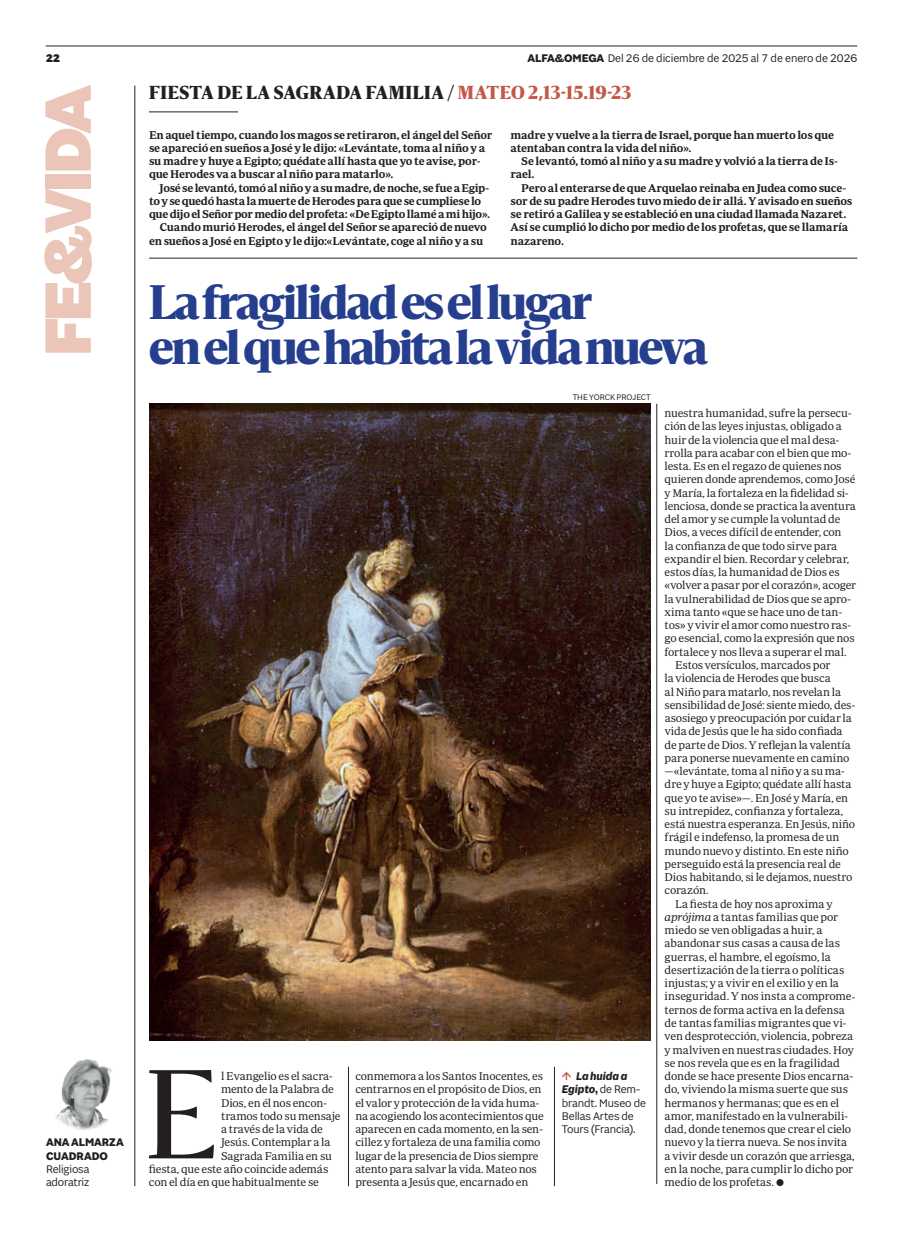
<style>
.page{position:relative;width:903px;height:1234px;background:#fff}
.page>*{position:absolute;margin:0;border:0;box-sizing:border-box;transform-origin:0 0}
.t1{font:117.5px "Sanomat";color:#231f20}
.t2{font:900 70px "Sole Sans";color:#ebc5b7}
.t3{font:800 45px "Sanomat";letter-spacing:-.045em;color:#253f8e}
.t4{font:900 17.5px "Sanomat";letter-spacing:.03em;color:#231f20}
.t5{font:11.88px/13.2px "Sole Sans";letter-spacing:-.01em;color:#231f20}
.t6{font:700 11.88px/13.2px "Sole Sans";letter-spacing:-.005em;color:#231f20}
.t7{font:900 11.88px "Sole Sans";color:#231f20}
.t8{font:300 11.5px/13.2px "Periodico Text";letter-spacing:-.015em;color:#231f20}
.t9{font:600 11.5px/13.2px "Periodico Text";letter-spacing:-.02em;color:#231f20}
.t10{font:300 11.5px "Periodico Text";letter-spacing:.005em;color:#231f20}
.t11{font:8.75px "Sole Sans";color:#231f20}
.s1{font-weight:700}
.s2{color:#c45848}
.s3{font-weight:700;font-style:italic}
.s4{font-family:"Periodico Text Lg It";font-weight:400}
</style>
<div class="page">
<hr style="left:46px;top:46px;width:811px;height:1px;background:#231f20">
<hr style="left:149px;top:258px;width:708px;height:1px;background:#231f20">
<hr style="left:348px;top:1066px;width:1px;height:119px;background:#231f20">
<hr style="left:554px;top:1066px;width:1px;height:119px;background:#231f20">
<hr style="left:656px;top:404px;width:1px;height:779px;background:#231f20">
<img style="left:149px;top:403px;width:502px;height:636px">
<hr style="left:149px;top:112px;width:89px;height:1px;background:#231f20">
<img style="left:55px;top:1059px;width:57px;height:71px">
<div style="left:46px;top:1054px;width:81px;height:80px;border:1px solid #fff;border-radius:50%"></div>
<hr style="left:135px;top:86px;width:1px;height:1099px;background:#231f20">
<p class="t7" style="left:46px;top:51px;width:16px">22</p>
<p class="t5" style="left:528px;top:51px;width:331px"><span class="s1">ALFA&amp;OMEGA</span> Del 26 de diciembre de 2025 al 7 de enero de 2026</p>
<h2 class="t2" style="left:26px;top:356px;width:274px;rotate:-90deg">FE&amp;VIDA</h2>
<p class="t6" style="left:46px;top:1136px;width:79px">ANA ALMARZA<br>CUADRADO</p>
<p class="t5" style="left:46px;top:1162px;width:45px">Religiosa adoratriz</p>
<h3 class="t4" style="left:149px;top:78px;width:484px">FIESTA DE LA SAGRADA FAMILIA / <span class="s2">MATEO 2,13-15.19-23</span></h3>
<p class="t9" style="left:149px;top:128px;width:345px">En aquel tiempo, cuando los magos se retiraron, el ángel del Señor se apareció en sueños a José y le dijo: «Levántate, toma al niño y a su madre y huye a Egipto; quédate allí hasta que yo te avise, por&shy;que Herodes va a buscar al niño para matarlo».</p>
<p class="t9" style="left:160px;top:181px;width:331px">José se levantó, tomó al niño y a su madre, de noche, se fue a Egip-</p>
<p class="t9" style="left:149px;top:194px;width:333px">to y se quedó hasta la muerte de Herodes para que se cumpliese lo</p>
<p class="t9" style="left:149px;top:207px;width:342px">que dijo el Señor por medio del profeta: «De Egipto llamé a mi hijo».</p>
<p class="t9" style="left:160px;top:221px;width:329px">Cuando murió Herodes, el ángel del Señor se apareció de nuevo</p>
<p class="t9" style="left:149px;top:234px;width:336px">en sueños a José en Egipto y le dijo:«Levántate, coge al niño y a su</p>
<p class="t9" style="left:511px;top:128px;width:325px">madre y vuelve a la tierra de Israel, porque han muerto los que atentaban contra la vida del niño».</p>
<p class="t9" style="left:511px;top:154px;width:329px;text-indent:11px">Se levantó, tomó al niño y a su madre y volvió a la tierra de Is&shy;rael.</p>
<p class="t9" style="left:511px;top:181px;width:343px;text-indent:11px">Pero al enterarse de que Arquelao reinaba en Judea como suce&shy;sor de su padre Herodes tuvo miedo de ir allá. Y avisado en sueños se retiró a Galilea y se estableció en una ciudad llamada Nazaret.<br>Así se cumplió lo dicho por medio de los profetas, que se llamaría nazareno.</p>
<h3 class="t3" style="left:149px;top:266px;width:445px">La fragilidad es el lugar</h3>
<h3 class="t3" style="left:149px;top:311px;width:560px">en el que habita la vida nueva</h3>
<p class="t11" style="left:573px;top:392px;width:80px">THE YORCK PROJECT</p>
<h1 class="t1" style="left:146px;top:1029px;width:73px">E</h1>
<p class="t8" style="left:221px;top:1069px;width:113px">l Evangelio es el sacra-</p>
<p class="t8" style="left:221px;top:1082px;width:114px">mento de la Palabra de</p>
<p class="t8" style="left:221px;top:1095px;width:108px">Dios, en él nos encon-</p>
<p class="t8" style="left:221px;top:1108px;width:121px">tramos todo su mensaje</p>
<p class="t8" style="left:221px;top:1122px;width:103px">a través de la vida de</p>
<p class="t8" style="left:221px;top:1135px;width:111px">Jesús. Contemplar a la</p>
<p class="t8" style="left:221px;top:1148px;width:112px">Sagrada Familia en su</p>
<p class="t8" style="left:149px;top:1161px;width:181px">fiesta, que este año coincide además</p>
<p class="t8" style="left:149px;top:1175px;width:171px">con el día en que habitualmente se</p>
<p class="t8" style="left:355px;top:1069px;width:190px">conmemora a los Santos Inocentes, es centrarnos en el propósito de Dios, en el valor y protección de la vida huma&shy;na acogiendo los acontecimientos que aparecen en cada momento, en la sen&shy;cillez y fortaleza de una familia como lugar de la presencia de Dios siempre atento para salvar la vida. Mateo nos presenta a Jesús que, encarnado en</p>
<p class="t5" style="left:562px;top:1069px;width:86px;text-indent:14px"><span class="s3">La huida a<br>Egipto</span><span class="s1">,</span> de Rem&shy;brandt. Museo de<br>Bellas Artes de<br>Tours (Francia).</p>
<p class="t8" style="left:665px;top:406px;width:189px">nuestra humanidad, sufre la persecu-</p>
<p class="t8" style="left:665px;top:419px;width:179px">ción de las leyes injustas, obligado a</p>
<p class="t8" style="left:665px;top:433px;width:176px">huir de la violencia que el mal desa-</p>
<p class="t8" style="left:665px;top:446px;width:188px">rrolla para acabar con el bien que mo-</p>
<p class="t8" style="left:665px;top:459px;width:178px">lesta. Es en el regazo de quienes nos</p>
<p class="t8" style="left:665px;top:472px;width:192px">quieren donde aprendemos, como José</p>
<p class="t8" style="left:665px;top:486px;width:186px">y María, la fortaleza en la fidelidad si-</p>
<p class="t8" style="left:665px;top:499px;width:193px">lenciosa, donde se practica la aventura</p>
<p class="t8" style="left:665px;top:512px;width:177px">del amor y se cumple la voluntad de</p>
<p class="t8" style="left:665px;top:525px;width:178px">Dios, a veces difícil de entender, con</p>
<p class="t8" style="left:665px;top:539px;width:174px">la confianza de que todo sirve para</p>
<p class="t8" style="left:665px;top:552px;width:186px">expandir el bien. Recordar y celebrar,</p>
<p class="t8" style="left:665px;top:565px;width:177px">estos días, la humanidad de Dios es</p>
<p class="t8" style="left:665px;top:578px;width:193px">«volver a pasar por el corazón», acoger</p>
<p class="t8" style="left:665px;top:592px;width:188px">la vulnerabilidad de Dios que se apro-</p>
<p class="t8" style="left:665px;top:605px;width:179px">xima tanto «que se hace uno de tan-</p>
<p class="t8" style="left:665px;top:618px;width:188px">tos» y vivir el amor como nuestro ras-</p>
<p class="t8" style="left:665px;top:631px;width:192px">go esencial, como la expresión que nos</p>
<p class="t8" style="left:665px;top:645px;width:184px">fortalece y nos lleva a superar el mal.</p>
<p class="t8" style="left:675px;top:658px;width:157px">Estos versículos, marcados por</p>
<p class="t8" style="left:665px;top:671px;width:168px">la violencia de Herodes que busca</p>
<p class="t8" style="left:665px;top:684px;width:178px">al Niño para matarlo, nos revelan la</p>
<p class="t8" style="left:665px;top:698px;width:192px">sensibilidad de José: siente miedo, des-</p>
<p class="t8" style="left:665px;top:711px;width:189px">asosiego y preocupación por cuidar la</p>
<p class="t8" style="left:665px;top:724px;width:179px">vida de Jesús que le ha sido confiada</p>
<p class="t8" style="left:665px;top:737px;width:188px">de parte de Dios. Y reflejan la valentía</p>
<p class="t8" style="left:665px;top:751px;width:186px">para ponerse nuevamente en camino</p>
<p class="t8" style="left:665px;top:764px;width:182px">—«levántate, toma al niño y a su ma-</p>
<p class="t8" style="left:665px;top:777px;width:188px">dre y huye a Egipto; quédate allí hasta</p>
<p class="t8" style="left:665px;top:790px;width:185px">que yo te avise»—. En José y María, en</p>
<p class="t8" style="left:665px;top:804px;width:180px">su intrepidez, confianza y fortaleza,</p>
<p class="t8" style="left:665px;top:817px;width:192px">está nuestra esperanza. En Jesús, niño</p>
<p class="t8" style="left:665px;top:830px;width:176px">frágil e indefenso, la promesa de un</p>
<p class="t8" style="left:665px;top:843px;width:186px">mundo nuevo y distinto. En este niño</p>
<p class="t8" style="left:665px;top:857px;width:178px">perseguido está la presencia real de</p>
<p class="t8" style="left:665px;top:870px;width:189px">Dios habitando, si le dejamos, nuestro</p>
<p class="t8" style="left:665px;top:883px;width:45px">corazón.</p>
<p class="t8" style="left:675px;top:896px;width:159px">La fiesta de hoy nos aproxima y</p>
<p class="t8" style="left:665px;top:910px;width:175px"><span class="s4">aprójima</span> a tantas familias que por</p>
<p class="t8" style="left:665px;top:923px;width:159px">miedo se ven obligadas a huir, a</p>
<p class="t8" style="left:665px;top:936px;width:177px">abandonar sus casas a causa de las</p>
<p class="t8" style="left:665px;top:949px;width:168px">guerras, el hambre, el egoísmo, la</p>
<p class="t8" style="left:665px;top:963px;width:181px">desertización de la tierra o políticas</p>
<p class="t8" style="left:665px;top:976px;width:176px">injustas; y a vivir en el exilio y en la</p>
<p class="t8" style="left:665px;top:989px;width:192px">inseguridad. Y nos insta a comprome-</p>
<p class="t8" style="left:665px;top:1002px;width:182px">ternos de forma activa en la defensa</p>
<p class="t10" style="left:665px;top:1015px;width:183px">de tantas familias migrantes que vi-</p>
<p class="t8" style="left:665px;top:1029px;width:190px">ven desprotección, violencia, pobreza</p>
<p class="t8" style="left:665px;top:1042px;width:191px">y malviven en nuestras ciudades. Hoy</p>
<p class="t8" style="left:665px;top:1055px;width:177px">se nos revela que es en la fragilidad</p>
<p class="t8" style="left:665px;top:1069px;width:190px">donde se hace presente Dios encarna-</p>
<p class="t8" style="left:665px;top:1082px;width:185px">do, viviendo la misma suerte que sus</p>
<p class="t8" style="left:665px;top:1095px;width:176px">hermanos y hermanas; que es en el</p>
<p class="t8" style="left:665px;top:1108px;width:185px">amor, manifestado en la vulnerabili-</p>
<p class="t8" style="left:665px;top:1122px;width:188px">dad, donde tenemos que crear el cielo</p>
<p class="t8" style="left:665px;top:1135px;width:184px">nuevo y la tierra nueva. Se nos invita</p>
<p class="t8" style="left:665px;top:1148px;width:192px">a vivir desde un corazón que arriesga,</p>
<p class="t8" style="left:665px;top:1161px;width:190px">en la noche, para cumplir lo dicho por</p>
<p class="t8" style="left:665px;top:1175px;width:111px">medio de los profetas.</p>
</div>
